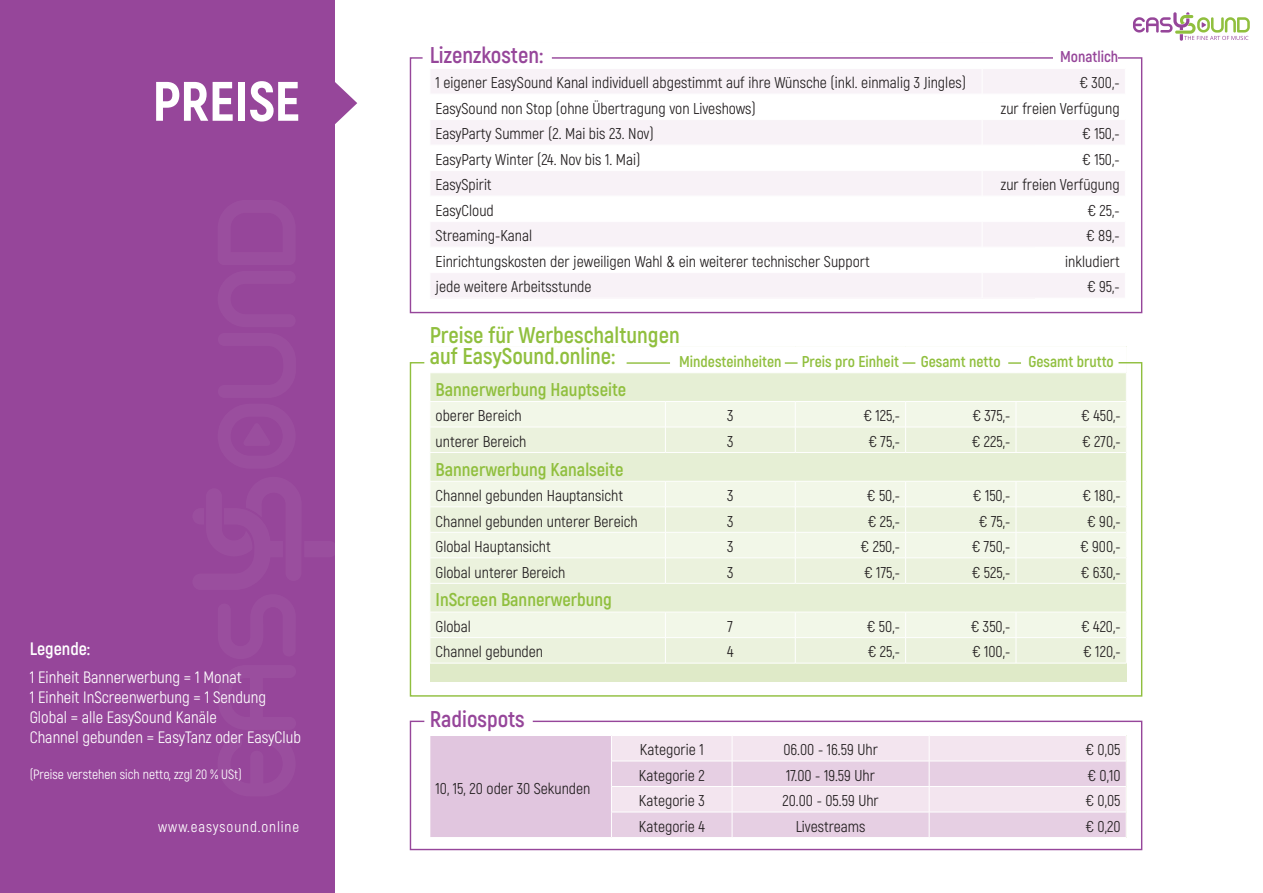
<style>
.page{position:relative;width:1263px;height:893px;background:#fff}
.page>*{position:absolute;margin:0;border:0;box-sizing:border-box;transform-origin:0 0}
.t1{font:800 55.5px "Akrobat";color:#fff}
.t2{font:700 22.8px/21.3px "Akrobat";color:#90bf3e}
.t3{font:700 22.8px "Akrobat";color:#96469a}
.t4{font:700 18.6px "Akrobat";color:#90bf3e}
.t5{font:700 18px "Akrobat";color:#fff}
.t6{font:16.5px/19.8px "Akrobat";color:#fff}
.t7{font:15.6px "Akrobat";color:#231f20}
.t8{font:700 15.6px "Akrobat";color:#90bf3e}
.t9{font:700 15.6px "Akrobat";color:#96469a}
.t10{font:15px "Akrobat";letter-spacing:.06em;color:#fff}
.t11{font:13.5px "Akrobat";color:#fff}
</style>
<div class="page">
<div style="left:0;top:0;width:335px;height:893px;background:#96469a"></div>
<svg style="left:335px;top:82px;width:22px;height:42px"></svg>
<svg style="left:409px;top:362px;width:734px;height:335px"></svg>
<svg style="left:409px;top:57px;width:734px;height:257px"></svg>
<div style="left:1054px;top:47px;width:64px;height:21px;background:#fff"></div>
<svg style="left:1133px;top:12px;width:117px;height:29px"></svg>
<svg style="left:409px;top:720px;width:734px;height:131px"></svg>
<svg style="left:430px;top:362px;width:697px;height:301px"></svg>
<h1 class="t1" style="left:152px;top:66px;width:149px">PREISE</h1>
<p class="t5" style="left:30px;top:637px;width:62px">Legende:</p>
<p class="t6" style="left:30px;top:668px;width:273px">1 Einheit Bannerwerbung = 1 Monat<br>1 Einheit InScreenwerbung = 1 Sendung Global = alle EasySound Kanäle<br>Channel gebunden = EasyTanz oder EasyClub</p>
<p class="t11" style="left:30px;top:766px;width:213px">(Preise verstehen sich netto, zzgl 20 % USt)</p>
<p class="t10" style="left:158px;top:818px;width:143px">www.easysound.online</p>
<h2 class="t3" style="left:430px;top:41px;width:115px">Lizenzkosten:</h2>
<p class="t9" style="left:1060px;top:47px;width:60px">Monatlich</p>
<p class="t7" style="left:436px;top:74px;width:532px">1 eigener EasySound Kanal individuell abgestimmt auf ihre Wünsche (inkl. einmalig 3 Jingles)</p>
<p class="t7" style="left:1079px;top:74px;width:42px">€ 300,-</p>
<p class="t7" style="left:436px;top:99px;width:322px">EasySound non Stop (ohne Übertragung von Liveshows)</p>
<p class="t7" style="left:1001px;top:99px;width:120px">zur freien Verfügung</p>
<p class="t7" style="left:436px;top:125px;width:220px">EasyParty Summer (2. Mai bis 23. Nov)</p>
<p class="t7" style="left:1082px;top:125px;width:39px">€ 150,-</p>
<p class="t7" style="left:436px;top:150px;width:206px">EasyParty Winter (24. Nov bis 1. Mai)</p>
<p class="t7" style="left:1082px;top:150px;width:39px">€ 150,-</p>
<p class="t7" style="left:436px;top:176px;width:58px">EasySpirit</p>
<p class="t7" style="left:1001px;top:176px;width:120px">zur freien Verfügung</p>
<p class="t7" style="left:436px;top:201px;width:60px">EasyCloud</p>
<p class="t7" style="left:1087px;top:201px;width:34px">€ 25,-</p>
<p class="t7" style="left:436px;top:227px;width:98px">Streaming-Kanal</p>
<p class="t7" style="left:1086px;top:227px;width:35px">€ 89,-</p>
<p class="t7" style="left:436px;top:252px;width:436px">Einrichtungskosten der jeweiligen Wahl &amp; ein weiterer technischer Support</p>
<p class="t7" style="left:1065px;top:252px;width:56px">inkludiert</p>
<p class="t7" style="left:436px;top:278px;width:157px">jede weitere Arbeitsstunde</p>
<p class="t7" style="left:1087px;top:278px;width:34px">€ 95,-</p>
<h2 class="t2" style="left:430px;top:324px;width:251px">Preise für Werbeschaltungen auf EasySound.online:</h2>
<p class="t8" style="left:679px;top:352px;width:104px">Mindesteinheiten</p>
<p class="t8" style="left:802px;top:352px;width:99px">Preis pro Einheit</p>
<p class="t8" style="left:921px;top:352px;width:81px">Gesamt netto</p>
<p class="t8" style="left:1028px;top:352px;width:87px">Gesamt brutto</p>
<p class="t4" style="left:436px;top:378px;width:192px">Bannerwerbung Hauptseite</p>
<p class="t7" style="left:436px;top:407px;width:88px">oberer Bereich</p>
<p class="t7" style="left:727px;top:407px;width:8px">3</p>
<p class="t7" style="left:863px;top:407px;width:38px">€ 125,-</p>
<p class="t7" style="left:972px;top:407px;width:39px">€ 375,-</p>
<p class="t7" style="left:1081px;top:407px;width:41px">€ 450,-</p>
<p class="t7" style="left:436px;top:432px;width:92px">unterer Bereich</p>
<p class="t7" style="left:727px;top:432px;width:8px">3</p>
<p class="t7" style="left:868px;top:432px;width:33px">€ 75,-</p>
<p class="t7" style="left:972px;top:432px;width:40px">€ 225,-</p>
<p class="t7" style="left:1082px;top:432px;width:40px">€ 270,-</p>
<p class="t4" style="left:436px;top:457px;width:189px">Bannerwerbung Kanalseite</p>
<p class="t7" style="left:436px;top:486px;width:189px">Channel gebunden Hauptansicht</p>
<p class="t7" style="left:727px;top:486px;width:8px">3</p>
<p class="t7" style="left:867px;top:486px;width:35px">€ 50,-</p>
<p class="t7" style="left:973px;top:486px;width:39px">€ 150,-</p>
<p class="t7" style="left:1082px;top:486px;width:40px">€ 180,-</p>
<p class="t7" style="left:436px;top:512px;width:204px">Channel gebunden unterer Bereich</p>
<p class="t7" style="left:727px;top:512px;width:8px">3</p>
<p class="t7" style="left:868px;top:512px;width:34px">€ 25,-</p>
<p class="t7" style="left:979px;top:512px;width:33px">€ 75,-</p>
<p class="t7" style="left:1087px;top:512px;width:35px">€ 90,-</p>
<p class="t7" style="left:436px;top:537px;width:117px">Global Hauptansicht</p>
<p class="t7" style="left:727px;top:537px;width:8px">3</p>
<p class="t7" style="left:860px;top:537px;width:41px">€ 250,-</p>
<p class="t7" style="left:972px;top:537px;width:40px">€ 750,-</p>
<p class="t7" style="left:1080px;top:537px;width:42px">€ 900,-</p>
<p class="t7" style="left:436px;top:563px;width:131px">Global unterer Bereich</p>
<p class="t7" style="left:727px;top:563px;width:8px">3</p>
<p class="t7" style="left:864px;top:563px;width:37px">€ 175,-</p>
<p class="t7" style="left:972px;top:563px;width:40px">€ 525,-</p>
<p class="t7" style="left:1081px;top:563px;width:41px">€ 630,-</p>
<p class="t4" style="left:436px;top:588px;width:178px">InScreen Bannerwerbung</p>
<p class="t7" style="left:436px;top:617px;width:37px">Global</p>
<p class="t7" style="left:727px;top:617px;width:7px">7</p>
<p class="t7" style="left:867px;top:617px;width:35px">€ 50,-</p>
<p class="t7" style="left:971px;top:617px;width:41px">€ 350,-</p>
<p class="t7" style="left:1081px;top:617px;width:41px">€ 420,-</p>
<p class="t7" style="left:436px;top:643px;width:109px">Channel gebunden</p>
<p class="t7" style="left:727px;top:643px;width:8px">4</p>
<p class="t7" style="left:868px;top:643px;width:34px">€ 25,-</p>
<p class="t7" style="left:972px;top:643px;width:40px">€ 100,-</p>
<p class="t7" style="left:1083px;top:643px;width:39px">€ 120,-</p>
<h2 class="t3" style="left:430px;top:704px;width:97px">Radiospots</h2>
<p class="t7" style="left:435px;top:779px;width:156px">10, 15, 20 oder 30 Sekunden</p>
<p class="t7" style="left:640px;top:740px;width:65px">Kategorie 1</p>
<p class="t7" style="left:783px;top:740px;width:96px">06.00 - 16.59 Uhr</p>
<p class="t7" style="left:1085px;top:740px;width:36px">€ 0,05</p>
<p class="t7" style="left:639px;top:766px;width:67px">Kategorie 2</p>
<p class="t7" style="left:786px;top:766px;width:90px">17.00 - 19.59 Uhr</p>
<p class="t7" style="left:1087px;top:766px;width:35px">€ 0,10</p>
<p class="t7" style="left:639px;top:791px;width:67px">Kategorie 3</p>
<p class="t7" style="left:782px;top:791px;width:98px">20.00 - 05.59 Uhr</p>
<p class="t7" style="left:1085px;top:791px;width:36px">€ 0,05</p>
<p class="t7" style="left:639px;top:817px;width:67px">Kategorie 4</p>
<p class="t7" style="left:796px;top:817px;width:71px">Livestreams</p>
<p class="t7" style="left:1085px;top:817px;width:37px">€ 0,20</p>
</div>
